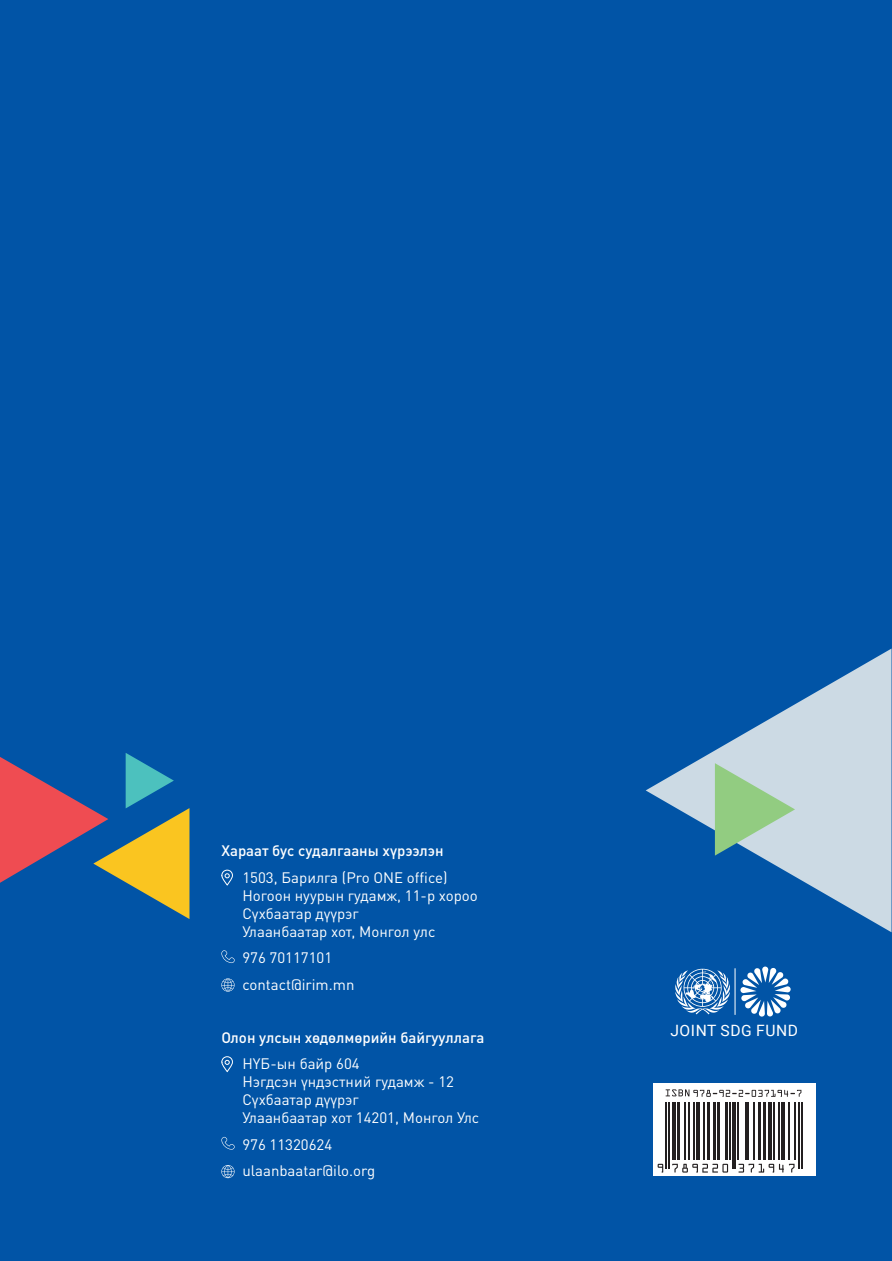
<style>
.page{position:relative;width:892px;height:1261px;background:#fff}
.page>*{position:absolute;margin:0;border:0;box-sizing:border-box;transform-origin:0 0}
.t1{font:15.6px "Roboto";letter-spacing:.035em;color:#fff}
.t2{font:15px/18px "DIN Pro";color:#fff}
.t3{font:500 15px "DIN Pro";color:#fff}
</style>
<div class="page">
<div style="left:0;top:0;width:891px;height:1261px;background:#0154a6"></div>
<svg style="left:645px;top:649px;width:246px;height:283px"></svg>
<svg style="left:715px;top:763px;width:80px;height:92px;background:#a7ceb0"></svg>
<svg style="left:0;top:753px;width:189px;height:166px"></svg>
<svg style="left:221px;top:869px;width:12px;height:17px"></svg>
<svg style="left:221px;top:950px;width:14px;height:13px"></svg>
<svg style="left:221px;top:978px;width:13px;height:13px"></svg>
<svg style="left:221px;top:1056px;width:12px;height:16px"></svg>
<svg style="left:221px;top:1137px;width:14px;height:12px"></svg>
<svg style="left:221px;top:1165px;width:13px;height:13px"></svg>
<svg style="left:740px;top:966px;width:50px;height:51px"></svg>
<hr style="left:734px;top:968px;width:1px;height:47px;background:#fff">
<svg style="left:675px;top:969px;width:55px;height:45px"></svg>
<div style="left:653px;top:1083px;width:162px;height:93px;background:#fff"></div>
<hr style="left:665px;top:1102px;width:2px;height:66px;background:#231f20">
<hr style="left:668px;top:1102px;width:1px;height:66px;background:#231f20">
<svg style="left:672px;top:1102px;width:3px;height:58px"></svg>
<hr style="left:677px;top:1102px;width:3px;height:58px;background:#231f20">
<hr style="left:684px;top:1102px;width:1px;height:58px;background:#231f20">
<hr style="left:688px;top:1102px;width:2px;height:58px;background:#231f20">
<hr style="left:693px;top:1102px;width:1px;height:58px;background:#231f20">
<hr style="left:696px;top:1102px;width:4px;height:58px;background:#231f20">
<hr style="left:703px;top:1102px;width:1px;height:58px;background:#231f20">
<hr style="left:707px;top:1102px;width:3px;height:58px;background:#231f20">
<hr style="left:713px;top:1102px;width:2px;height:58px;background:#231f20">
<hr style="left:717px;top:1102px;width:3px;height:58px;background:#231f20">
<hr style="left:724px;top:1102px;width:3px;height:58px;background:#231f20">
<hr style="left:729px;top:1102px;width:1px;height:58px;background:#231f20">
<hr style="left:732px;top:1102px;width:1px;height:66px;background:#231f20">
<hr style="left:734px;top:1102px;width:2px;height:66px;background:#231f20">
<hr style="left:737px;top:1102px;width:1px;height:58px;background:#231f20">
<hr style="left:745px;top:1102px;width:1px;height:58px;background:#231f20">
<hr style="left:747px;top:1102px;width:2px;height:58px;background:#231f20">
<hr style="left:753px;top:1102px;width:1px;height:58px;background:#231f20">
<hr style="left:758px;top:1102px;width:2px;height:58px;background:#231f20">
<hr style="left:763px;top:1102px;width:3px;height:58px;background:#231f20">
<hr style="left:768px;top:1102px;width:4px;height:58px;background:#231f20">
<hr style="left:773px;top:1102px;width:1px;height:58px;background:#231f20">
<hr style="left:778px;top:1102px;width:1px;height:58px;background:#231f20">
<hr style="left:781px;top:1102px;width:4px;height:58px;background:#231f20">
<hr style="left:788px;top:1102px;width:1px;height:58px;background:#231f20">
<hr style="left:794px;top:1102px;width:1px;height:58px;background:#231f20">
<hr style="left:798px;top:1102px;width:1px;height:66px;background:#231f20">
<hr style="left:801px;top:1102px;width:1px;height:66px;background:#231f20">
<svg style="left:657px;top:1163px;width:6px;height:9px"></svg>
<svg style="left:672px;top:1163px;width:56px;height:9px"></svg>
<svg style="left:738px;top:1163px;width:56px;height:9px"></svg>
<svg style="left:665px;top:1089px;width:136px;height:8px"></svg>
<p class="t3" style="left:221px;top:838px;width:224px">Хараат бус судалгааны хүрээлэн</p>
<p class="t2" style="left:242px;top:866px;width:237px">1503, Барилга (Pro ONE office)<br>Ногоон нуурын гудамж, 11-р хороо<br>Сүхбаатар дүүрэг<br>Улаанбаатар хот, Монгол улс</p>
<p class="t2" style="left:242px;top:943px;width:114px;line-height:26.5px">976 70117101 contact@irim.mn</p>
<p class="t3" style="left:221px;top:1025px;width:264px">Олон улсын хөдөлмөрийн байгууллага</p>
<p class="t2" style="left:242px;top:1053px;width:238px">НҮБ-ын байр 604<br>Нэгдсэн үндэстний гудамж - 12<br>Сүхбаатар дүүрэг<br>Улаанбаатар хот 14201, Монгол Улс</p>
<p class="t2" style="left:242px;top:1129px;width:134px;line-height:26.5px">976 11320624 ulaanbaatar@ilo.org</p>
<p class="t1" style="left:670px;top:1019px;width:129px">JOINT SDG FUND</p>
</div>
